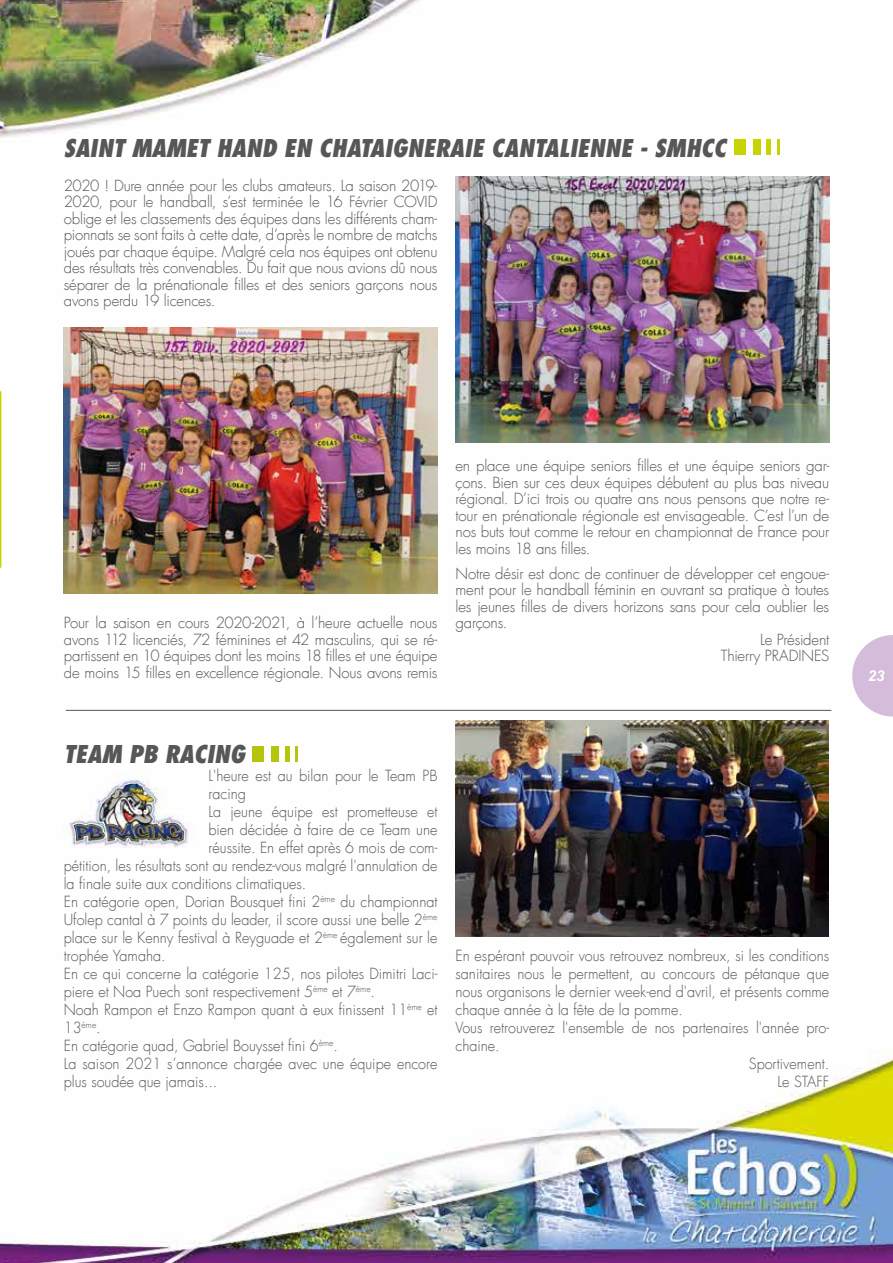
<style>
.page{position:relative;width:893px;height:1263px;background:#fff}
.page>*{position:absolute;margin:0;border:0;box-sizing:border-box;transform-origin:0 0}
.t1{font:italic 800 condensed 24px "Futura LT";color:#575756}
.t2{font:300 15px/16.5px "Futura LT";color:#575756;text-align:justify}
.t3{font:300 15px "Futura LT";color:#575756;scale:.96 1}
.t4{font:300 15px "Futura LT";letter-spacing:-.02em;color:#575756}
.t5{font:italic 700 15px "Arial";color:#fff}
</style>
<div class="page">
<img style="left:0;top:0;width:893px;height:1263px">
<svg style="left:852px;top:635px;width:41px;height:81px"></svg>
<div style="left:735px;top:139px;width:11px;height:16px;background:#c8d400"></div>
<div style="left:753px;top:139px;width:8px;height:16px;background:#c8d400"></div>
<div style="left:766px;top:139px;width:5px;height:16px;background:#c8d400"></div>
<svg style="left:777px;top:139px;width:2px;height:16px"></svg>
<img style="left:455px;top:176px;width:374px;height:266px">
<img style="left:64px;top:327px;width:374px;height:266px">
<hr style="left:66px;top:710px;width:765px;height:1px;background:#575756">
<img style="left:455px;top:721px;width:373px;height:215px">
<img style="left:64px;top:771px;width:132px;height:77px">
<div style="left:253px;top:746px;width:11px;height:16px;background:#b4c50b"></div>
<div style="left:271px;top:746px;width:8px;height:16px;background:#b4c50b"></div>
<hr style="left:285px;top:746px;width:4px;height:16px;background:#b4c50b">
<svg style="left:295px;top:746px;width:2px;height:16px"></svg>
<svg style="left:0;top:391px;width:1px;height:177px"></svg>
<h1 class="t1" style="left:64px;top:133px;width:664px">SAINT MAMET HAND EN CHATAIGNERAIE CANTALIENNE - SMHCC</h1>
<p class="t2" style="left:64px;top:178px;width:375px">2020 ! Dure année pour les clubs amateurs. La saison 2019- 2020, pour le handball, s’est terminée le 16 Février COVID oblige et les classements des équipes dans les différents cham&shy;pionnats se sont faits à cette date, d’après le nombre de matchs joués par chaque équipe. Malgré cela nos équipes ont obtenu des résultats très convenables. Du fait que nous avions dû nous séparer de la prénationale filles et des seniors garçons nous avons perdu 19 licences.</p>
<p class="t2" style="left:64px;top:615px;width:375px">Pour la saison en cours 2020-2021, à l’heure actuelle nous avons 112 licenciés, 72 féminines et 42 masculins, qui se ré&shy;partissent en 10 équipes dont les moins 18 filles et une équipe de moins 15 filles en excellence régionale. Nous avons remis</p>
<p class="t2" style="left:455px;top:458px;width:375px">en place une équipe seniors filles et une équipe seniors gar&shy;çons. Bien sur ces deux équipes débutent au plus bas niveau régional. D’ici trois ou quatre ans nous pensons que notre re&shy;tour en prénationale régionale est envisageable. C’est l’un de nos buts tout comme le retour en championnat de France pour les moins 18 ans filles.</p>
<p class="t2" style="left:455px;top:566px;width:375px">Notre désir est donc de continuer de développer cet engoue-</p>
<p class="t2" style="left:455px;top:582px;width:375px">ment pour le handball féminin en ouvrant sa pratique à toutes</p>
<p class="t2" style="left:455px;top:599px;width:375px">les jeunes filles de divers horizons sans pour cela oublier les</p>
<p class="t2" style="left:455px;top:615px;width:54px">garçons.</p>
<p class="t4" style="left:760px;top:630px;width:70px">Le Président</p>
<p class="t2" style="left:721px;top:648px;width:110px">Thierry PRADINES</p>
<h1 class="t1" style="left:64px;top:739px;width:183px">TEAM PB RACING</h1>
<p class="t3" style="left:209px;top:766px;width:240px">L'heure est au bilan pour le Team PB</p>
<p class="t3" style="left:209px;top:784px;width:41px">racing</p>
<p class="t3" style="left:209px;top:802px;width:240px">La jeune équipe est prometteuse et</p>
<p class="t3" style="left:209px;top:820px;width:240px">bien décidée à faire de ce Team une</p>
<p class="t3" style="left:209px;top:838px;width:240px">réussite. En effet après 6 mois de com-</p>
<p class="t3" style="left:64px;top:856px;width:391px">pétition, les résultats sont au rendez-vous malgré l'annulation de</p>
<p class="t3" style="left:64px;top:874px;width:254px">la finale suite aux conditions climatiques.</p>
<p class="t3" style="left:64px;top:892px;width:391px">En catégorie open, Dorian Bousquet fini 2<sup>ème</sup> du championnat</p>
<p class="t3" style="left:64px;top:910px;width:391px">Ufolep cantal à 7 points du leader, il score aussi une belle 2<sup>ème</sup></p>
<p class="t3" style="left:64px;top:928px;width:391px">place sur le Kenny festival à Reyguade et 2<sup>ème</sup> également sur le</p>
<p class="t3" style="left:64px;top:946px;width:108px">trophée Yamaha.</p>
<p class="t3" style="left:64px;top:964px;width:391px">En ce qui concerne la catégorie 125, nos pilotes Dimitri Laci-</p>
<p class="t3" style="left:64px;top:982px;width:326px">piere et Noa Puech sont respectivement 5<sup>ème</sup> et 7<sup>ème</sup>.</p>
<p class="t3" style="left:64px;top:1000px;width:391px">Noah Rampon et Enzo Rampon quant à eux finissent 11<sup>ème</sup> et</p>
<p class="t3" style="left:64px;top:1018px;width:40px">13<sup>ème</sup>.</p>
<p class="t3" style="left:64px;top:1036px;width:287px">En catégorie quad, Gabriel Bouysset fini 6<sup>ème</sup>.</p>
<p class="t3" style="left:64px;top:1054px;width:391px">La saison 2021 s’annonce chargée avec une équipe encore</p>
<p class="t3" style="left:64px;top:1072px;width:162px">plus soudée que jamais...</p>
<p class="t3" style="left:455px;top:946px;width:391px">En espérant pouvoir vous retrouvez nombreux, si les conditions</p>
<p class="t3" style="left:455px;top:964px;width:391px">sanitaires nous le permettent, au concours de pétanque que</p>
<p class="t3" style="left:455px;top:982px;width:391px">nous organisons le dernier week-end d'avril, et présents comme</p>
<p class="t3" style="left:455px;top:1000px;width:238px">chaque année à la fête de la pomme.</p>
<p class="t3" style="left:455px;top:1018px;width:391px">Vous retrouverez l'ensemble de nos partenaires l'année pro-</p>
<p class="t3" style="left:455px;top:1036px;width:48px">chaine.</p>
<p class="t3" style="left:749px;top:1054px;width:85px">Sportivement.</p>
<p class="t3" style="left:777px;top:1072px;width:55px">Le STAFF</p>
<p class="t5" style="left:868px;top:666px;width:18px">23</p>
</div>
